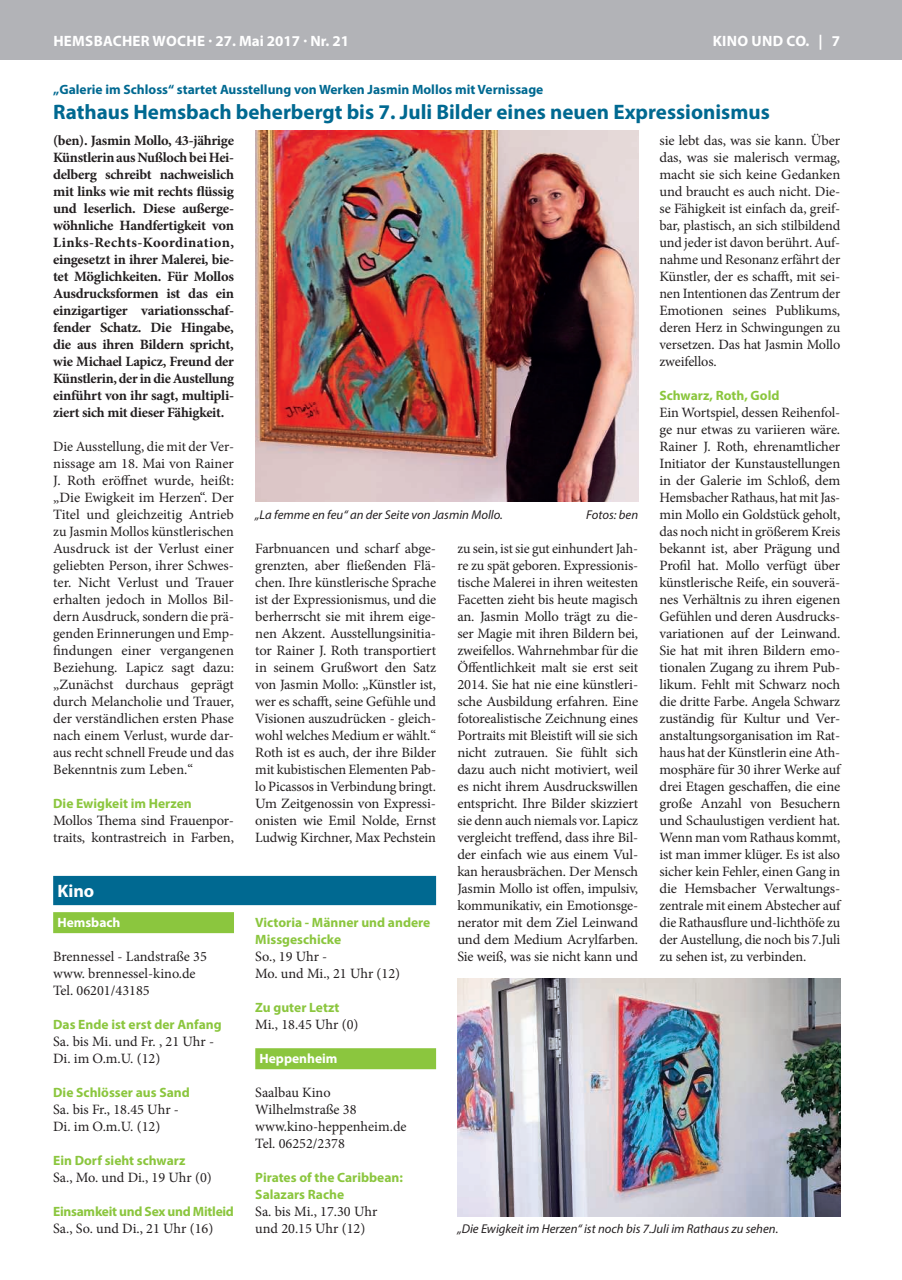
<style>
.page{position:relative;width:902px;height:1280px;background:#fff}
.page>*{position:absolute;margin:0;border:0;box-sizing:border-box;transform-origin:0 0}
.t1{font:700 21px "Myriad Pro";color:#006991}
.t2{font:700 18px "Myriad Pro";color:#fff}
.t3{font:700 15px "Myriad Pro";letter-spacing:.005em;color:#fff}
.t4{font:14.25px/17px "Minion Pro";letter-spacing:-.01em;color:#231f20}
.t5{font:700 14.25px/17px "Minion Pro";letter-spacing:-.02em;color:#231f20;text-align:justify}
.t6{font:700 13.5px/17px "Myriad Pro";color:#8bc63e}
.t7{font:700 13.5px "Myriad Pro";color:#006991}
.t8{font:700 13.5px "Myriad Pro";letter-spacing:-.02em;color:#8bc63e}
.t9{font:700 13.5px "Myriad Pro";color:#fff}
.t10{font:italic 12.75px "Myriad Pro";color:#231f20}
</style>
<div class="page">
<div style="left:0;top:0;width:901px;height:60px;background:#b2b3b7"></div>
<div style="left:53px;top:876px;width:383px;height:29px;background:#006991"></div>
<div style="left:53px;top:912px;width:181px;height:21px;background:#8bc63e"></div>
<div style="left:255px;top:1048px;width:181px;height:21px;background:#8bc63e"></div>
<img style="left:457px;top:978px;width:383px;height:238px">
<img style="left:255px;top:131px;width:383px;height:371px">
<p class="t3" style="left:53px;top:31px;width:297px">HEMSBACHER WOCHE · 27. Mai 2017 · Nr. 21</p>
<p class="t3" style="left:712px;top:31px;width:10px">Kino</p>
<p class="t3" style="left:751px;top:31px;width:90px">und Co. | 7</p>
<p class="t7" style="left:53px;top:80px;width:491px">„Galerie im Schloss“ startet Ausstellung von Werken Jasmin Mollos mit Vernissage</p>
<h1 class="t1" style="left:53px;top:98px;width:718px">Rathaus Hemsbach beherbergt bis 7. Juli Bilder eines neuen Expressionismus</h1>
<p class="t5" style="left:53px;top:131px;width:182px">(ben). Jasmin Mollo, 43-jährige Künstlerin aus Nußloch bei Hei&shy;delberg schreibt nachweislich mit links wie mit rechts flüssig und leserlich. Diese außerge&shy;wöhnliche Handfertigkeit von Links-Rechts-Koordination, eingesetzt in ihrer Malerei, bie&shy;tet Möglichkeiten. Für Mollos Ausdrucksformen ist das ein einzigartiger variationsschaf&shy;fender Schatz. Die Hingabe, die aus ihren Bildern spricht, wie Michael Lapicz, Freund der Künstlerin, der in die Austellung einführt von ihr sagt, multipli&shy;ziert sich mit dieser Fähigkeit.</p>
<p class="t4" style="left:53px;top:438px;width:182px;text-align:justify">Die Ausstellung, die mit der Ver&shy;nissage am 18. Mai von Rainer J. Roth eröffnet wurde, heißt: „Die Ewigkeit im Herzen“. Der Titel und gleichzeitig Antrieb zu Jasmin Mollos künstlerischen Ausdruck ist der Verlust einer geliebten Person, ihrer Schwes&shy;ter. Nicht Verlust und Trauer erhalten jedoch in Mollos Bil&shy;dern Ausdruck, sondern die prä&shy;genden Erinnerungen und Emp&shy;findungen einer vergangenen Beziehung. Lapicz sagt dazu: „Zunächst durchaus geprägt durch Melancholie und Trauer, der verständlichen ersten Phase nach einem Verlust, wurde dar&shy;aus recht schnell Freude und das Bekenntnis zum Leben.“</p>
<p class="t6" style="left:53px;top:794px;width:140px">Die Ewigkeit im Herzen</p>
<p class="t4" style="left:53px;top:812px;width:182px">Mollos Thema sind Frauenpor&shy;traits, kontrastreich in Farben,</p>
<p class="t4" style="left:659px;top:132px;width:182px;text-align:justify">sie lebt das, was sie kann. Über das, was sie malerisch vermag, macht sie sich keine Gedanken und braucht es auch nicht. Die&shy;se Fähigkeit ist einfach da, greif&shy;bar, plastisch, an sich stilbildend und jeder ist davon berührt. Auf&shy;nahme und Resonanz erfährt der Künstler, der es schafft, mit sei&shy;nen Intentionen das Zentrum der Emotionen seines Publikums, deren Herz in Schwingungen zu versetzen. Das hat Jasmin Mollo zweifellos.</p>
<p class="t6" style="left:659px;top:386px;width:121px">Schwarz, Roth, Gold</p>
<p class="t4" style="left:659px;top:404px;width:182px;text-align:justify">Ein Wortspiel, dessen Reihenfol&shy;ge nur etwas zu variieren wäre.<br>Rainer J. Roth, ehrenamtlicher Initiator der Kunstaustellungen in der Galerie im Schloß, dem Hemsbacher Rathaus, hat mit Jas&shy;min Mollo ein Goldstück geholt, das noch nicht in größerem Kreis bekannt ist, aber Prägung und Profil hat. Mollo verfügt über künstlerische Reife, ein souverä&shy;nes Verhältnis zu ihren eigenen Gefühlen und deren Ausdrucks&shy;variationen auf der Leinwand.<br>Sie hat mit ihren Bildern emo&shy;tionalen Zugang zu ihrem Pub&shy;likum. Fehlt mit Schwarz noch die dritte Farbe. Angela Schwarz zuständig für Kultur und Ver&shy;anstaltungsorganisation im Rat&shy;haus hat der Künstlerin eine Ath&shy;mosphäre für 30 ihrer Werke auf drei Etagen geschaffen, die eine große Anzahl von Besuchern und Schaulustigen verdient hat.<br>Wenn man vom Rathaus kommt, ist man immer klüger. Es ist also sicher kein Fehler, einen Gang in die Hemsbacher Verwaltungs&shy;zentrale mit einem Abstecher auf die Rathausflure und-lichthöfe zu der Austellung, die noch bis 7.Juli zu sehen ist, zu verbinden.</p>
<p class="t10" style="left:255px;top:507px;width:249px">„La femme en feu“ an der Seite von Jasmin Mollo.</p>
<p class="t10" style="left:586px;top:507px;width:53px">Fotos: ben</p>
<p class="t4" style="left:255px;top:540px;width:182px;text-align:justify">Farbnuancen und scharf abge&shy;grenzten, aber fließenden Flä&shy;chen. Ihre künstlerische Sprache ist der Expressionismus, und die berherrscht sie mit ihrem eige&shy;nen Akzent. Ausstellungsinitia&shy;tor Rainer J. Roth transportiert in seinem Grußwort den Satz von Jasmin Mollo: „Künstler ist, wer es schafft, seine Gefühle und Visionen auszudrücken - gleich&shy;wohl welches Medium er wählt.“ Roth ist es auch, der ihre Bilder mit kubistischen Elementen Pab&shy;lo Picassos in Verbindung bringt.<br>Um Zeitgenossin von Expressi&shy;onisten wie Emil Nolde, Ernst Ludwig Kirchner, Max Pechstein</p>
<p class="t4" style="left:457px;top:540px;width:182px;text-align:justify">zu sein, ist sie gut einhundert Jah&shy;re zu spät geboren. Expressionis&shy;tische Malerei in ihren weitesten Facetten zieht bis heute magisch an. Jasmin Mollo trägt zu die&shy;ser Magie mit ihren Bildern bei, zweifellos. Wahrnehmbar für die Öffentlichkeit malt sie erst seit 2014. Sie hat nie eine künstleri&shy;sche Ausbildung erfahren. Eine fotorealistische Zeichnung eines Portraits mit Bleistift will sie sich nicht zutrauen. Sie fühlt sich dazu auch nicht motiviert, weil es nicht ihrem Ausdruckswillen entspricht. Ihre Bilder skizziert sie denn auch niemals vor. Lapicz vergleicht treffend, dass ihre Bil&shy;der einfach wie aus einem Vul&shy;kan herausbrächen. Der Mensch Jasmin Mollo ist offen, impulsiv, kommunikativ, ein Emotionsge&shy;nerator mit dem Ziel Leinwand und dem Medium Acrylfarben.<br>Sie weiß, was sie nicht kann und</p>
<p class="t2" style="left:57px;top:879px;width:38px">Kino</p>
<p class="t9" style="left:57px;top:914px;width:65px">Hemsbach</p>
<p class="t4" style="left:53px;top:948px;width:155px">Brennessel - Landstraße 35 www. brennessel-kino.de<br>Tel. 06201/43185</p>
<p class="t6" style="left:53px;top:1016px;width:170px">Das Ende ist erst der Anfang</p>
<p class="t4" style="left:53px;top:1033px;width:162px">Sa. bis Mi. und Fr. , 21 Uhr -<br>Di. im O.m.U. (12)</p>
<p class="t6" style="left:53px;top:1084px;width:138px">Die Schlösser aus Sand</p>
<p class="t4" style="left:53px;top:1101px;width:127px">Sa. bis Fr., 18.45 Uhr -<br>Di. im O.m.U. (12)</p>
<p class="t6" style="left:53px;top:1152px;width:134px">Ein Dorf sieht schwarz</p>
<p class="t4" style="left:53px;top:1169px;width:160px">Sa., Mo. und Di., 19 Uhr (0)</p>
<p class="t8" style="left:53px;top:1203px;width:182px">Einsamkeit und Sex und Mitleid</p>
<p class="t4" style="left:53px;top:1220px;width:162px">Sa., So. und Di., 21 Uhr (16)</p>
<p class="t6" style="left:255px;top:913px;width:176px">Victoria - Männer und andere<br>Missgeschicke</p>
<p class="t4" style="left:255px;top:948px;width:146px">So., 19 Uhr -<br>Mo. und Mi., 21 Uhr (12)</p>
<p class="t6" style="left:255px;top:998px;width:86px">Zu guter Letzt</p>
<p class="t4" style="left:255px;top:1016px;width:105px">Mi., 18.45 Uhr (0)</p>
<p class="t9" style="left:259px;top:1050px;width:79px">Heppenheim</p>
<p class="t4" style="left:255px;top:1084px;width:153px">Saalbau Kino<br>Wilhelmstraße 38 www.kino-heppenheim.de<br>Tel. 06252/2378</p>
<p class="t6" style="left:255px;top:1169px;width:149px">Pirates of the Caribbean:<br>Salazars Rache</p>
<p class="t4" style="left:255px;top:1203px;width:124px">Sa. bis Mi., 17.30 Uhr und 20.15 Uhr (12)</p>
<p class="t10" style="left:457px;top:1221px;width:322px">„Die Ewigkeit im Herzen“ ist noch bis 7.Juli im Rathaus zu sehen.</p>
</div>
